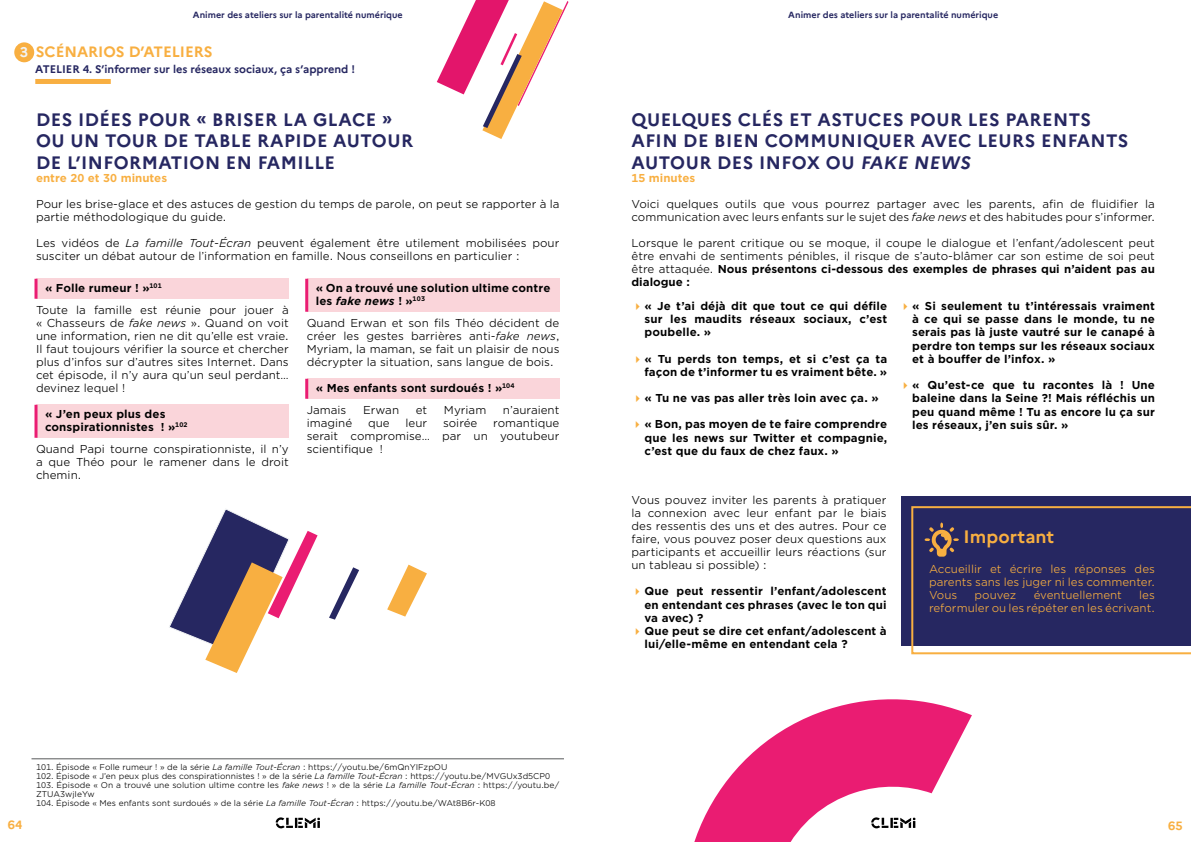
<style>
.page{position:relative;width:1191px;height:842px;background:#fff}
.page>*{position:absolute;margin:0;border:0;box-sizing:border-box;transform-origin:0 0}
.t1{font:700 18px/21.6px "Marianne";letter-spacing:.025em;color:#262761}
.t2{font:700 18px "Marianne";color:#f8af41}
.t3{font:700 15px "Marianne";color:#f8af41}
.t4{font:700 12px "Marianne";color:#f8af41}
.t5{font:11px/13px "Gotham Office";color:#000;text-align:justify}
.t6{font:700 11px/13.2px "Gotham Office";letter-spacing:.01em;color:#000}
.t7{font:11px/13px "Gotham Office";color:#f8af41;text-align:justify}
.t8{font:700 11px "Marianne";color:#262761}
.t9{font:700 11px "Gotham Office";color:#f8af41}
.t10{font:700 9px "Marianne";color:#262761}
.t11{font:8px/9px "Gotham Office";color:#000}
.s1{font-size:14px;color:#f1f3f4}
.s2{font-style:italic}
.s3{font-weight:700}
.s4{font-weight:400}
</style>
<div class="page">
<div style="left:35px;top:79px;width:76px;height:5px;background:#f8af41"></div>
<div style="left:14px;top:42px;width:20px;height:20px;background:#f8af41;border-radius:50%"></div>
<div style="left:36px;top:279px;width:253px;height:20px;background:#fad5da"></div>
<svg style="left:34px;top:279px;width:4px;height:20px"></svg>
<div style="left:36px;top:405px;width:253px;height:33px;background:#fad5da"></div>
<svg style="left:34px;top:405px;width:4px;height:33px"></svg>
<div style="left:307px;top:279px;width:252px;height:33px;background:#fad5da"></div>
<hr style="left:305px;top:279px;width:3px;height:33px;background:#ea1c72">
<div style="left:307px;top:379px;width:252px;height:20px;background:#fad5da"></div>
<hr style="left:305px;top:379px;width:3px;height:20px;background:#ea1c72">
<hr style="left:32px;top:758px;width:532px;height:1px;background:#58595b">
<svg style="left:437px;top:0;width:131px;height:139px"></svg>
<svg style="left:329px;top:567px;width:30px;height:53px"></svg>
<svg style="left:387px;top:565px;width:40px;height:52px"></svg>
<svg style="left:169px;top:509px;width:148px;height:164px"></svg>
<div style="left:901px;top:496px;width:290px;height:150px;background:#262761"></div>
<svg style="left:911px;top:506px;width:280px;height:148px"></svg>
<svg style="left:923px;top:522px;width:36px;height:36px"></svg>
<svg style="left:694px;top:699px;width:278px;height:143px;fill:#ea1c72"></svg>
<svg style="left:871px;top:817px;width:44px;height:11px"></svg>
<svg style="left:276px;top:817px;width:44px;height:11px"></svg>
<p class="t10" style="left:193px;top:9px;width:211px">Animer des ateliers sur la parentalité numérique</p>
<p class="t10" style="left:788px;top:9px;width:211px">Animer des ateliers sur la parentalité numérique</p>
<h2 class="t3" style="left:20px;top:43px;width:194px"><span class="s1">3</span> SCÉNARIOS D’ATELIERS</h2>
<p class="t8" style="left:35px;top:62px;width:321px">ATELIER 4. S’informer sur les réseaux sociaux, ça s’apprend !</p>
<h1 class="t1" style="left:36px;top:108px;width:379px">DES IDÉES POUR « BRISER LA GLACE »<br>OU UN TOUR DE TABLE RAPIDE AUTOUR<br>DE L’INFORMATION EN FAMILLE</h1>
<p class="t9" style="left:36px;top:170px;width:133px">entre 20 et 30 minutes</p>
<p class="t5" style="left:36px;top:197px;width:525px">Pour les brise-glace et des astuces de gestion du temps de parole, on peut se rapporter à la partie méthodologique du guide.</p>
<p class="t5" style="left:36px;top:236px;width:525px">Les vidéos de <span class="s2">La famille Tout-Écran</span> peuvent également être utilement mobilisées pour susciter un débat autour de l’information en famille. Nous conseillons en particulier :</p>
<p class="t5" style="left:36px;top:277px;width:254px;line-height:22px;text-indent:9px"><span class="s3">« Folle rumeur ! »</span><sup>101<br></sup>Toute la famille est réunie pour jouer à</p>
<p class="t5" style="left:36px;top:316px;width:254px">« Chasseurs de <span class="s2">fake news</span> ». Quand on voit une information, rien ne dit qu’elle est vraie.<br>Il faut toujours vérifier la source et chercher plus d’infos sur d’autres sites Internet. Dans cet épisode, il n’y aura qu’un seul perdant… devinez lequel !</p>
<p class="t6" style="left:45px;top:407px;width:144px">« J’en peux plus des conspirationnistes ! »<sup>102</sup></p>
<p class="t5" style="left:36px;top:442px;width:254px">Quand Papi tourne conspirationniste, il n’y a que Théo pour le ramener dans le droit chemin.</p>
<p class="t6" style="left:316px;top:281px;width:236px">« On a trouvé une solution ultime contre les <span class="s2">fake news</span> ! »<sup>103</sup></p>
<p class="t5" style="left:307px;top:316px;width:254px">Quand Erwan et son fils Théo décident de créer les gestes barrières anti-<span class="s2">fake news</span>, Myriam, la maman, se fait un plaisir de nous décrypter la situation, sans langue de bois.</p>
<p class="t6" style="left:307px;top:377px;width:209px;line-height:22px;text-indent:9px">« Mes enfants sont surdoués ! »<sup>104<br></sup><span class="s4">Jamais</span></p>
<p class="t5" style="left:363px;top:403px;width:38px">Erwan</p>
<p class="t5" style="left:416px;top:403px;width:13px">et</p>
<p class="t5" style="left:444px;top:403px;width:44px">Myriam</p>
<p class="t5" style="left:503px;top:403px;width:58px">n’auraient</p>
<p class="t5" style="left:307px;top:416px;width:47px">imaginé</p>
<p class="t5" style="left:368px;top:416px;width:23px">que</p>
<p class="t5" style="left:405px;top:416px;width:23px">leur</p>
<p class="t5" style="left:443px;top:416px;width:36px">soirée</p>
<p class="t5" style="left:307px;top:416px;width:254px;text-indent:186px">romantique serait compromise… par un youtubeur scientifique !</p>
<p class="t11" style="left:36px;top:762px;width:525px">101. Épisode « Folle rumeur ! » de la série <span class="s2">La famille Tout-Écran</span> : https://youtu.be/6mQnYIFzpOU<br>102. Épisode « J’en peux plus des conspirationnistes ! » de la série <span class="s2">La famille Tout-Écran</span> : https://youtu.be/MVGUx3d5CP0<br>103. Épisode « On a trouvé une solution ultime contre les <span class="s2">fake news</span> ! » de la série <span class="s2">La famille Tout-Écran</span> : https://youtu.be/ ZTUA3wjIeYw<br>104. Épisode « Mes enfants sont surdoués » de la série <span class="s2">La famille Tout-Écran</span> : https://youtu.be/WAt8B6r-K08</p>
<h1 class="t1" style="left:631px;top:108px;width:498px">QUELQUES CLÉS ET ASTUCES POUR LES PARENTS<br>AFIN DE BIEN COMMUNIQUER AVEC LEURS ENFANTS<br>AUTOUR DES INFOX OU FAKE NEWS</h1>
<p class="t9" style="left:631px;top:170px;width:65px">15 minutes</p>
<p class="t5" style="left:631px;top:197px;width:525px">Voici quelques outils que vous pourrez partager avec les parents, afin de fluidifier la communication avec leurs enfants sur le sujet des <span class="s2">fake news</span> et des habitudes pour s’informer.</p>
<p class="t5" style="left:631px;top:236px;width:525px">Lorsque le parent critique ou se moque, il coupe le dialogue et l’enfant/adolescent peut être envahi de sentiments pénibles, il risque de s’auto-blâmer car son estime de soi peut être attaquée. <span class="s3">Nous présentons ci-dessous des exemples de phrases qui n’aident pas au dialogue :</span></p>
<p class="t6" style="left:644px;top:299px;width:244px;text-align:justify">« Je t’ai déjà dit que tout ce qui défile sur les maudits réseaux sociaux, c’est poubelle. »</p>
<p class="t6" style="left:644px;top:352px;width:244px">« Tu perds ton temps, et si c’est ça ta façon de t’informer tu es vraiment bête. »</p>
<p class="t6" style="left:644px;top:391px;width:236px">« Tu ne vas pas aller très loin avec ça. »</p>
<p class="t6" style="left:644px;top:418px;width:244px;text-align:justify">« Bon, pas moyen de te faire comprendre que les news sur Twitter et compagnie, c’est que du faux de chez faux. »</p>
<p class="t6" style="left:912px;top:299px;width:244px;text-align:justify">« Si seulement tu t’intéressais vraiment à ce qui se passe dans le monde, tu ne serais pas là juste vautré sur le canapé à perdre ton temps sur les réseaux sociaux et à bouffer de l’infox. »</p>
<p class="t6" style="left:912px;top:378px;width:244px;text-align:justify">« Qu’est-ce que tu racontes là ! Une baleine dans la Seine ?! Mais réfléchis un peu quand même ! Tu as encore lu ça sur les réseaux, j’en suis sûr. »</p>
<p class="t5" style="left:631px;top:493px;width:257px">Vous pouvez inviter les parents à pratiquer la connexion avec leur enfant par le biais des ressentis des uns et des autres. Pour ce faire, vous pouvez poser deux questions aux participants et accueillir leurs réactions (sur un tableau si possible) :</p>
<p class="t6" style="left:644px;top:585px;width:244px">Que peut ressentir l’enfant/adolescent en entendant ces phrases (avec le ton qui va avec) ?<br>Que peut se dire cet enfant/adolescent à lui/elle-même en entendant cela ?</p>
<h1 class="t2" style="left:963px;top:525px;width:92px">Important</h1>
<p class="t7" style="left:929px;top:562px;width:227px">Accueillir et écrire les réponses des parents sans les juger ni les commenter.<br>Vous</p>
<p class="t7" style="left:974px;top:588px;width:43px">pouvez</p>
<p class="t7" style="left:1033px;top:588px;width:90px">éventuellement</p>
<p class="t7" style="left:929px;top:588px;width:227px;text-align:right">les<br>reformuler ou les répéter en les écrivant.</p>
<p class="t4" style="left:8px;top:818px;width:16px">64</p>
<p class="t4" style="left:1168px;top:818px;width:16px">65</p>
</div>
